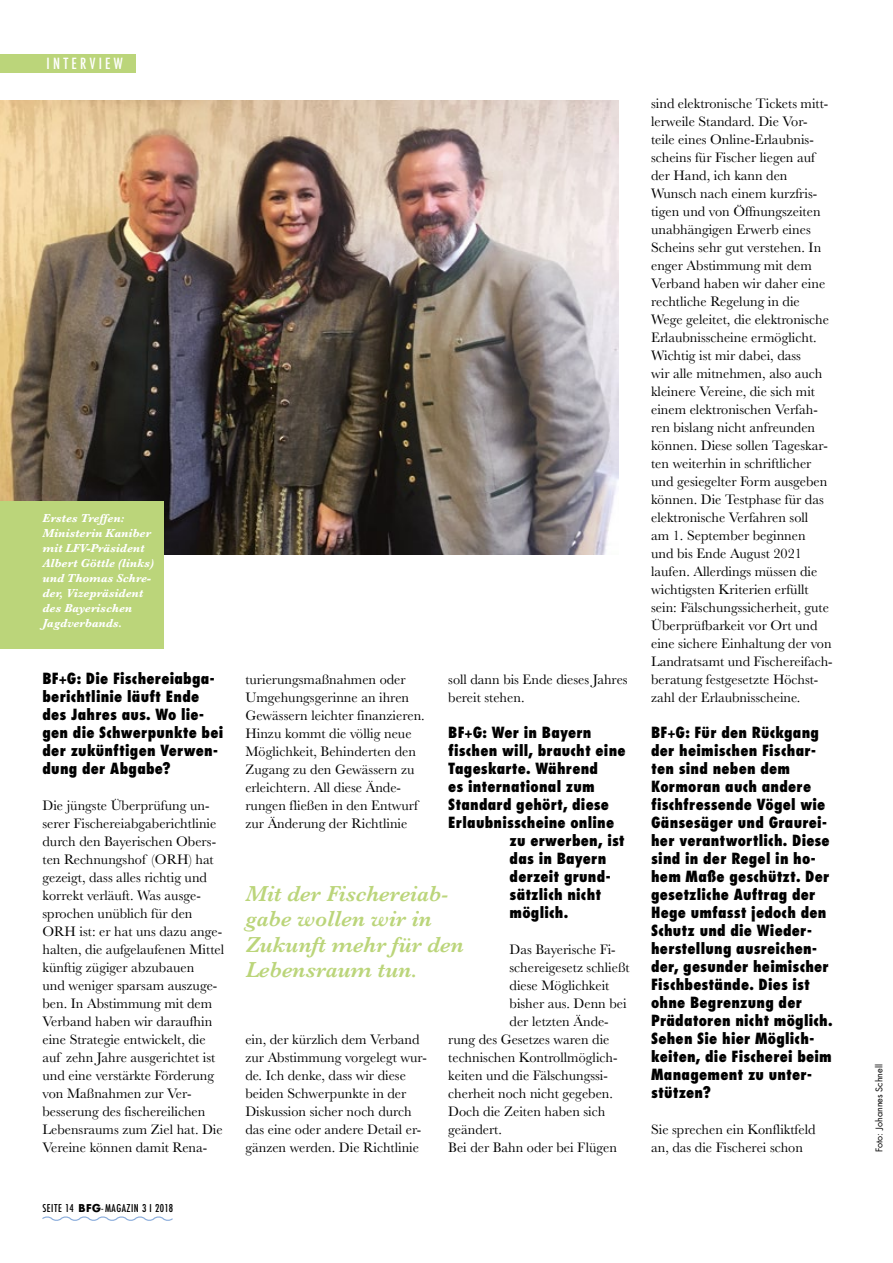
<style>
.page{position:relative;width:893px;height:1263px;background:#fff}
.page>*{position:absolute;margin:0;border:0;box-sizing:border-box;transform-origin:0 0}
.t1{font:italic 600 22.5px/25.5px "Baskerville";color:#bbd57a}
.t2{font:800 condensed 15px/18px "Futura Std";letter-spacing:.015em;color:#000}
.t3{font:500 condensed 15px "Futura";letter-spacing:.22em;color:#fff}
.t4{font:14.25px/18px "Baskerville";color:#000}
.t5{font:italic 700 12px/15px "Baskerville";color:#fff}
.t6{font:500 condensed 10.5px "Futura";letter-spacing:.05em;color:#000}
.t7{font:9px "Futura Std";color:#000}
.s1{font-family:"Futura Std";font-weight:700;font-stretch:normal}
</style>
<div class="page">
<svg style="left:42px;top:1216px;width:131px;height:5px"></svg>
<img style="left:0;top:101px;width:618px;height:453px">
<div style="left:0;top:501px;width:163px;height:147px;background:#bbd57a"></div>
<div style="left:0;top:54px;width:136px;height:18px;background:#bbd57a"></div>
<p class="t3" style="left:46px;top:54px;width:78px">INTERVIEW</p>
<p class="t5" style="left:43px;top:510px;width:113px">Erstes Treffen:<br>Ministerin Kaniber mit LFV-Präsident<br>Albert Göttle (links) und Thomas Schre&shy;der, Vizepräsident des Bayerischen<br>Jagdverbands.</p>
<p class="t2" style="left:43px;top:669px;width:182px">BF+G: Die Fischereiabga&shy;berichtlinie läuft Ende des Jahres aus. Wo lie&shy;gen die Schwerpunkte bei der zukünftigen Verwen&shy;dung der Abgabe?</p>
<p class="t4" style="left:43px;top:797px;width:183px">Die jüngste Überprüfung un&shy;serer Fischereiabgaberichtlinie durch den Bayerischen Obers&shy;ten Rechnungshof (ORH) hat gezeigt, dass alles richtig und korrekt verläuft. Was ausge&shy;sprochen unüblich für den<br>ORH ist: er hat uns dazu ange&shy;halten, die aufgelaufenen Mittel künftig zügiger abzubauen<br>und weniger sparsam auszuge&shy;ben. In Abstimmung mit dem<br>Verband haben wir daraufhin eine Strategie entwickelt, die auf zehn Jahre ausgerichtet ist und eine verstärkte Förderung von Maßnahmen zur Ver&shy;besserung des fischereilichen<br>Lebensraums zum Ziel hat. Die<br>Vereine können damit Rena-</p>
<p class="t6" style="left:43px;top:1201px;width:132px">SEITE 14 <span class="s1">BFG</span>-MAGAZIN 3 I 2018</p>
<p class="t4" style="left:448px;top:671px;width:181px">soll dann bis Ende dieses Jahres bereit stehen.</p>
<p class="t2" style="left:448px;top:723px;width:145px">BF+G: Wer in Bayern</p>
<p class="t2" style="left:448px;top:741px;width:179px">fischen will, braucht eine</p>
<p class="t2" style="left:448px;top:759px;width:151px">Tageskarte. Während</p>
<p class="t2" style="left:448px;top:777px;width:148px">es international zum</p>
<p class="t2" style="left:448px;top:795px;width:162px">Standard gehört, diese</p>
<p class="t2" style="left:448px;top:813px;width:168px">Erlaubnisscheine online</p>
<p class="t2" style="left:510px;top:831px;width:117px">zu erwerben, ist</p>
<p class="t2" style="left:510px;top:849px;width:98px">das in Bayern</p>
<p class="t2" style="left:510px;top:867px;width:103px">derzeit grund-</p>
<p class="t2" style="left:510px;top:885px;width:93px">sätzlich nicht</p>
<p class="t2" style="left:510px;top:903px;width:60px">möglich.</p>
<p class="t4" style="left:510px;top:941px;width:108px">Das Bayerische Fi-</p>
<p class="t4" style="left:510px;top:959px;width:122px">schereigesetz schließt</p>
<p class="t4" style="left:510px;top:977px;width:101px">diese Möglichkeit</p>
<p class="t4" style="left:510px;top:995px;width:119px">bisher aus. Denn bei</p>
<p class="t4" style="left:510px;top:1013px;width:101px">der letzten Ände-</p>
<p class="t4" style="left:448px;top:1031px;width:163px">rung des Gesetzes waren die</p>
<p class="t4" style="left:448px;top:1049px;width:171px">technischen Kontrollmöglich-</p>
<p class="t4" style="left:448px;top:1067px;width:161px">keiten und die Fälschungssi-</p>
<p class="t4" style="left:448px;top:1085px;width:166px">cherheit noch nicht gegeben.</p>
<p class="t4" style="left:448px;top:1103px;width:159px">Doch die Zeiten haben sich</p>
<p class="t4" style="left:448px;top:1121px;width:55px">geändert.</p>
<p class="t4" style="left:448px;top:1139px;width:170px">Bei der Bahn oder bei Flügen</p>
<p class="t4" style="left:245px;top:671px;width:181px">turierungsmaßnahmen oder<br>Umgehungsgerinne an ihren<br>Gewässern leichter finanzieren.<br>Hinzu kommt die völlig neue<br>Möglichkeit, Behinderten den<br>Zugang zu den Gewässern zu erleichtern. All diese Ände&shy;rungen fließen in den Entwurf zur Änderung der Richtlinie</p>
<h1 class="t1" style="left:246px;top:881px;width:219px">Mit der Fischereiab&shy;gabe wollen wir in<br>Zukunft mehr für den<br>Lebensraum tun.</h1>
<p class="t4" style="left:245px;top:1031px;width:183px">ein, der kürzlich dem Verband zur Abstimmung vorgelegt wur&shy;de. Ich denke, dass wir diese beiden Schwerpunkte in der<br>Diskussion sicher noch durch das eine oder andere Detail er&shy;gänzen werden. Die Richtlinie</p>
<p class="t4" style="left:651px;top:95px;width:183px">sind elektronische Tickets mitt&shy;lerweile Standard. Die Vor&shy;teile eines Online-Erlaubnis&shy;scheins für Fischer liegen auf der Hand, ich kann den<br>Wunsch nach einem kurzfris&shy;tigen und von Öffnungszeiten unabhängigen Erwerb eines<br>Scheins sehr gut verstehen. In enger Abstimmung mit dem<br>Verband haben wir daher eine rechtliche Regelung in die<br>Wege geleitet, die elektronische<br>Erlaubnisscheine ermöglicht.<br>Wichtig ist mir dabei, dass<br>wir alle mitnehmen, also auch kleinere Vereine, die sich mit einem elektronischen Verfah&shy;ren bislang nicht anfreunden können. Diese sollen Tageskar&shy;ten weiterhin in schriftlicher und gesiegelter Form ausgeben können. Die Testphase für das elektronische Verfahren soll<br>am 1. September beginnen<br>und bis Ende August 2021 laufen. Allerdings müssen die wichtigsten Kriterien erfüllt sein: Fälschungssicherheit, gute<br>Überprüfbarkeit vor Ort und eine sichere Einhaltung der von<br>Landratsamt und Fischereifach&shy;beratung festgesetzte Höchst&shy;zahl der Erlaubnisscheine.</p>
<p class="t2" style="left:651px;top:723px;width:183px">BF+G: Für den Rückgang der heimischen Fischar&shy;ten sind neben dem<br>Kormoran auch andere fischfressende Vögel wie<br>Gänsesäger und Graurei&shy;her verantwortlich. Diese sind in der Regel in ho&shy;hem Maße geschützt. Der gesetzliche Auftrag der<br>Hege umfasst jedoch den<br>Schutz und die Wieder&shy;herstellung ausreichen&shy;der, gesunder heimischer<br>Fischbestände. Dies ist ohne Begrenzung der<br>Prädatoren nicht möglich.<br>Sehen Sie hier Möglich&shy;keiten, die Fischerei beim<br>Management zu unter&shy;stützen?</p>
<p class="t4" style="left:651px;top:1121px;width:166px">Sie sprechen ein Konfliktfeld an, das die Fischerei schon</p>
<p class="t7" style="left:873px;top:1152px;width:90px;rotate:-90deg">Foto: Johannes Schnell</p>
</div>
